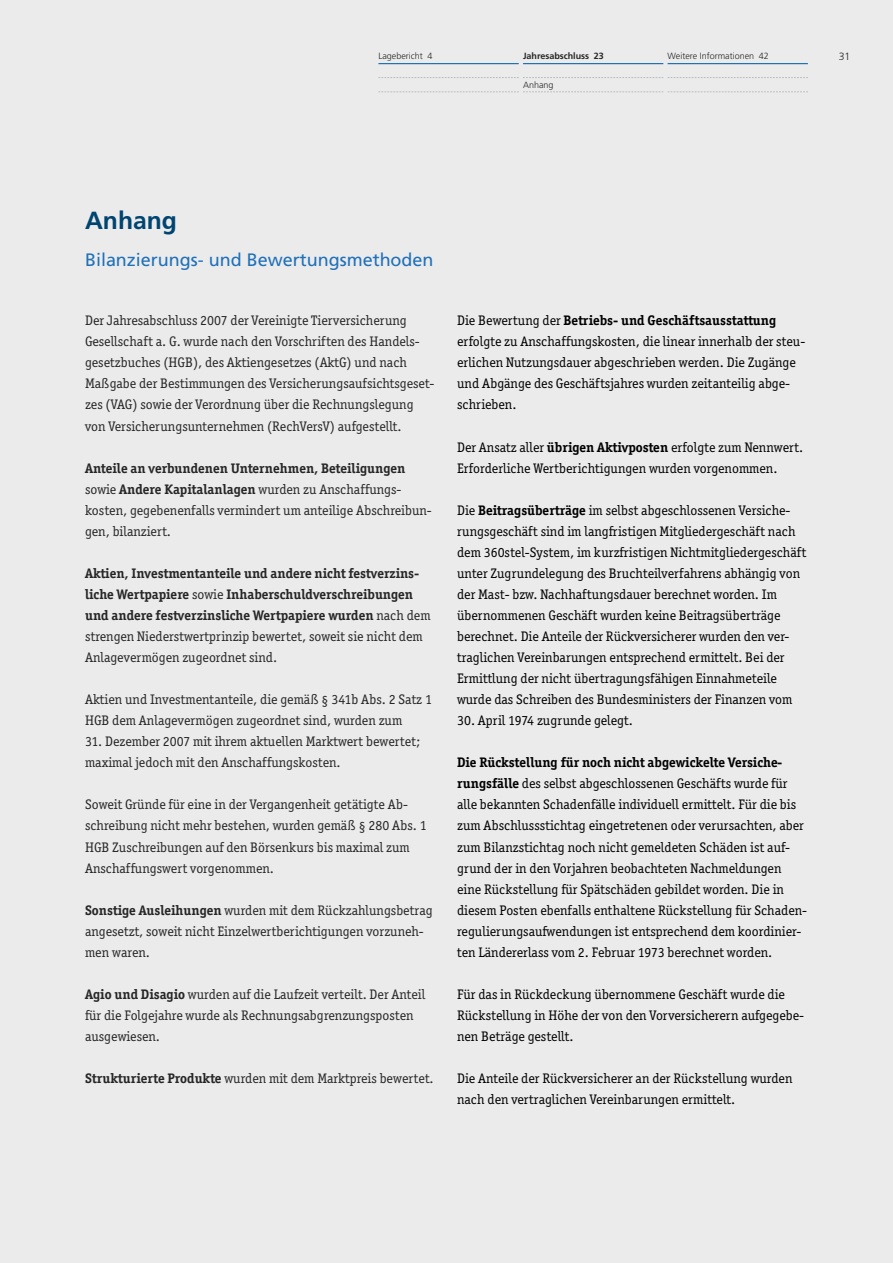
<style>
.page{position:relative;width:893px;height:1263px;background:#ecebec}
.page>*{position:absolute;margin:0;border:0;box-sizing:border-box;transform-origin:0 0}
.t1{font:700 24.75px "Frutiger LT";color:#004571}
.t2{font:18px "Frutiger LT";color:#1f71b9}
.t3{font:13.8px/21px "Officina Ser ITC";color:#000}
.t4{font:13.8px/21px "Officina Ser ITC";color:#272627}
.t5{font:700 13.8px/21px "Officina Ser ITC";color:#272627}
.t6{font:300 10.5px "Frutiger LT";color:#272627}
.t7{font:300 9px "Frutiger LT";color:#272627}
.t8{font:700 9px "Frutiger LT";color:#272627}
.s1{font-weight:700}
.s2{font-weight:400}
</style>
<div class="page">
<hr style="left:378px;top:63px;width:141px;height:1px;background:#1f71b9">
<hr style="left:523px;top:63px;width:140px;height:1px;background:#1f71b9">
<hr style="left:668px;top:63px;width:140px;height:1px;background:#1f71b9">
<svg style="left:378px;top:77px;width:430px;height:1px"></svg>
<svg style="left:379px;top:92px;width:429px;height:1px"></svg>
<p class="t7" style="left:378px;top:53px;width:55px">Lagebericht 4</p>
<p class="t8" style="left:523px;top:53px;width:82px">Jahresabschluss 23</p>
<p class="t7" style="left:523px;top:81px;width:32px">Anhang</p>
<h1 class="t1" style="left:85px;top:210px;width:94px">Anhang</h1>
<h2 class="t2" style="left:85px;top:252px;width:350px">Bilanzierungs- und Bewertungsmethoden</h2>
<p class="t7" style="left:668px;top:53px;width:103px">Weitere Informationen 42</p>
<p class="t6" style="left:839px;top:53px;width:13px">31</p>
<p class="t4" style="left:85px;top:310px;width:351px">Der Jahresabschluss 2007 der Vereinigte Tierversicherung Gesellschaft a. G. wurde nach den Vorschriften des Handels&shy;gesetzbuches (HGB), des Aktiengesetzes (AktG) und nach Maßgabe der Bestimmungen des Versicherungsaufsichtsgeset&shy;zes (VAG) sowie der Verordnung über die Rechnungslegung von Versicherungsunternehmen (RechVersV) aufgestellt.</p>
<p class="t4" style="left:85px;top:457px;width:348px"><span class="s1">Anteile an verbundenen Unternehmen, Beteiligungen </span>sowie <span class="s1">Andere Kapitalanlagen</span> wurden zu Anschaffungs&shy;kosten, gegebenenfalls vermindert um anteilige Abschreibun&shy;gen, bilanziert.</p>
<p class="t5" style="left:85px;top:563px;width:347px">Aktien, Investmentanteile und andere nicht festverzins&shy;liche Wertpapiere <span class="s2">sowie</span> Inhaberschuldverschreibungen und andere festverzinsliche Wertpapiere wurden <span class="s2">nach dem strengen Niederstwertprinzip bewertet, soweit sie nicht dem Anlagevermögen zugeordnet sind.</span></p>
<p class="t4" style="left:85px;top:689px;width:348px">Aktien und Investmentanteile, die gemäß § 341b Abs. 2 Satz 1<br>HGB dem Anlagevermögen zugeordnet sind, wurden zum</p>
<p class="t4" style="left:85px;top:731px;width:337px">31. Dezember 2007 mit ihrem aktuellen Marktwert bewertet; maximal jedoch mit den Anschaffungskosten.</p>
<p class="t4" style="left:85px;top:794px;width:343px">Soweit Gründe für eine in der Vergangenheit getätigte Ab&shy;schreibung nicht mehr bestehen, wurden gemäß § 280 Abs. 1<br>HGB Zuschreibungen auf den Börsenkurs bis maximal zum Anschaffungswert vorgenommen.</p>
<p class="t4" style="left:85px;top:899px;width:349px"><span class="s1">Sonstige Ausleihungen</span> wurden mit dem Rückzahlungsbetrag angesetzt, soweit nicht Einzelwertberichtigungen vorzuneh&shy;men waren.</p>
<p class="t4" style="left:85px;top:983px;width:342px"><span class="s1">Agio und Disagio</span> wurden auf die Laufzeit verteilt. Der Anteil für die Folgejahre wurde als Rechnungsabgrenzungsposten ausgewiesen.</p>
<p class="t4" style="left:85px;top:1068px;width:350px"><span class="s1">Strukturierte Produkte</span> wurden mit dem Marktpreis bewertet.</p>
<p class="t3" style="left:457px;top:310px;width:350px">Die Bewertung der <span class="s1">Betriebs- und Geschäftsausstattung </span>erfolgte zu Anschaffungskosten, die linear innerhalb der steu&shy;erlichen Nutzungsdauer abgeschrieben werden. Die Zugänge und Abgänge des Geschäftsjahres wurden zeitanteilig abge&shy;schrieben.</p>
<p class="t3" style="left:457px;top:436px;width:348px">Der Ansatz aller <span class="s1">übrigen Aktivposten</span> erfolgte zum Nennwert.<br>Erforderliche Wertberichtigungen wurden vorgenommen.</p>
<p class="t3" style="left:457px;top:499px;width:351px">Die <span class="s1">Beitragsüberträge</span> im selbst abgeschlossenen Versiche&shy;rungsgeschäft sind im langfristigen Mitgliedergeschäft nach dem 360stel-System, im kurzfristigen Nichtmitgliedergeschäft unter Zugrundelegung des Bruchteilverfahrens abhängig von der Mast- bzw. Nachhaftungsdauer berechnet worden. Im übernommenen Geschäft wurden keine Beitragsüberträge berechnet. Die Anteile der Rückversicherer wurden den ver&shy;traglichen Vereinbarungen entsprechend ermittelt. Bei der Ermittlung der nicht übertragungsfähigen Einnahmeteile wurde das Schreiben des Bundesministers der Finanzen vom</p>
<p class="t3" style="left:457px;top:710px;width:177px">30. April 1974 zugrunde gelegt.</p>
<p class="t3" style="left:457px;top:752px;width:351px"><span class="s1">Die Rückstellung für noch nicht abgewickelte Versiche&shy;rungsfälle</span> des selbst abgeschlossenen Geschäfts wurde für alle bekannten Schadenfälle individuell ermittelt. Für die bis zum Abschlussstichtag eingetretenen oder verursachten, aber zum Bilanzstichtag noch nicht gemeldeten Schäden ist auf&shy;grund der in den Vorjahren beobachteten Nachmeldungen eine Rückstellung für Spätschäden gebildet worden. Die in diesem Posten ebenfalls enthaltene Rückstellung für Schaden&shy;regulierungsaufwendungen ist entsprechend dem koordinier&shy;ten Ländererlass vom 2. Februar 1973 berechnet worden.</p>
<p class="t3" style="left:457px;top:983px;width:348px">Für das in Rückdeckung übernommene Geschäft wurde die<br>Rückstellung in Höhe der von den Vorversicherern aufgegebe&shy;nen Beträge gestellt.</p>
<p class="t3" style="left:457px;top:1068px;width:337px">Die Anteile der Rückversicherer an der Rückstellung wurden nach den vertraglichen Vereinbarungen ermittelt.</p>
</div>
